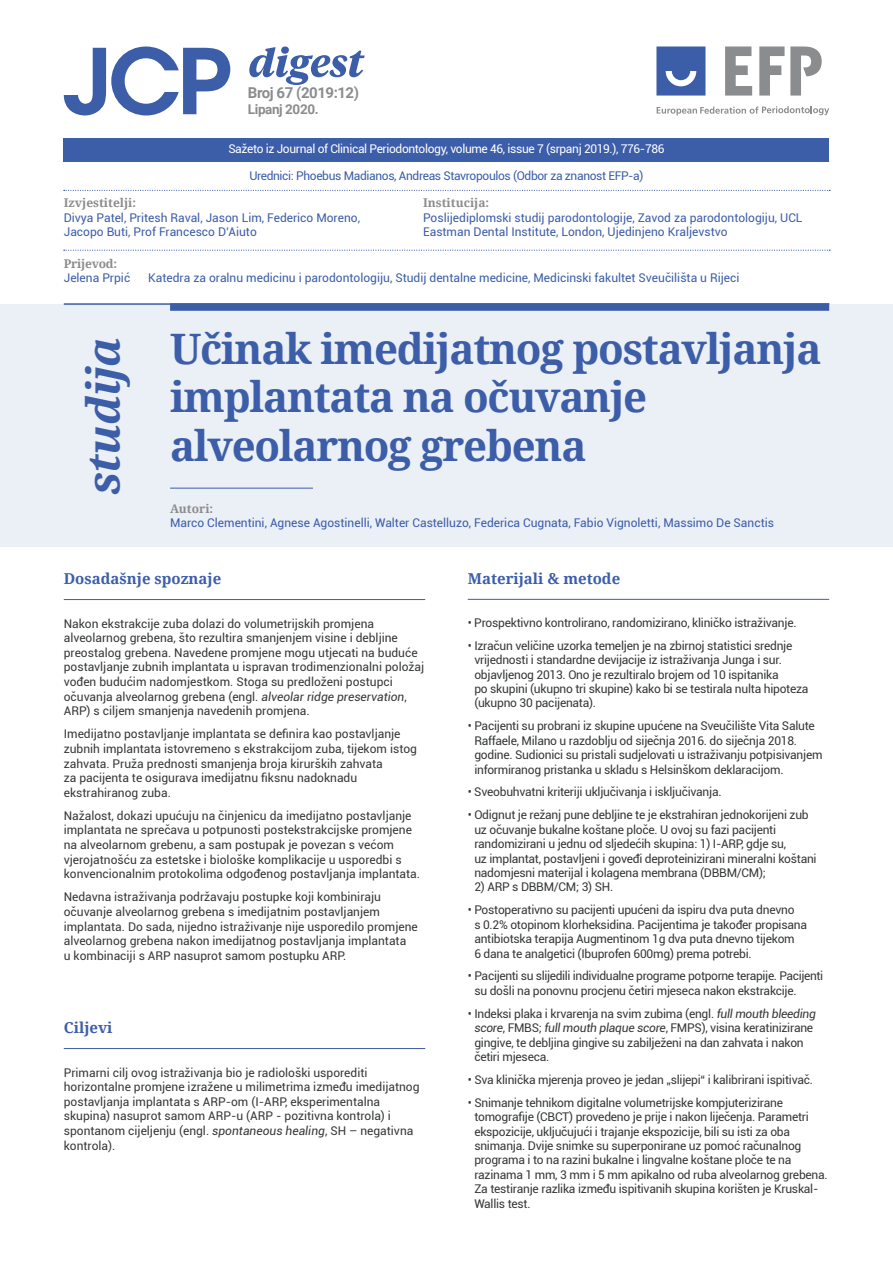
<style>
.page{position:relative;width:893px;height:1263px;background:#fff}
.page>*{position:absolute;margin:0;border:0;box-sizing:border-box;transform-origin:0 0}
.t1{font:italic 700 45px "Noto Serif";letter-spacing:-.02em;color:#3c5da8}
.t2{font:700 42px/48.2px "Noto Serif";letter-spacing:-.03em;color:#3c5da8}
.t3{font:700 15px "Noto Serif";color:#3c5da8}
.t4{font:700 15px "Roboto";letter-spacing:-.03em;color:#8b8c8d}
.t5{font:700 13.5px "Roboto";letter-spacing:-.03em;color:#8b8c8d}
.t6{font:12px/14.4px "Roboto";letter-spacing:-.02em;color:#363838}
.t7{font:12px/14.5px "Roboto";color:#363838}
.t8{font:12px/14.4px "Roboto";color:#3c5da8}
.t9{font:12px "Roboto";letter-spacing:-.03em;color:#fff}
.t10{font:12px "Roboto";letter-spacing:-.03em;color:#3c5da8}
.t11{font:700 12px "Noto Serif";color:#8b8c8d}
.t12{font:700 12px "Noto Serif";letter-spacing:-.02em;color:#8b8c8d}
.s1{font-style:italic}
</style>
<div class="page">
<div style="left:64px;top:139px;width:765px;height:23px;background:#3c5da8"></div>
<svg style="left:64px;top:47px;width:166px;height:68px"></svg>
<svg style="left:249px;top:47px;width:116px;height:38px"></svg>
<div style="left:0;top:305px;width:893px;height:242px;background:#ebeff6"></div>
<hr style="left:64px;top:303px;width:765px;height:2px;background:#3c5da8">
<div style="left:170px;top:303px;width:659px;height:8px;background:#3c5da8"></div>
<hr style="left:170px;top:488px;width:143px;height:1px;background:#3c5da8">
<hr style="left:64px;top:599px;width:361px;height:1px;background:#3c5da8">
<hr style="left:64px;top:1048px;width:361px;height:1px;background:#3c5da8">
<hr style="left:468px;top:599px;width:361px;height:1px;background:#3c5da8">
<svg style="left:64px;top:190px;width:766px;height:1px"></svg>
<svg style="left:656px;top:47px;width:49px;height:49px;background:#5270b2"></svg>
<svg style="left:657px;top:106px;width:172px;height:9px"></svg>
<svg style="left:725px;top:47px;width:27px;height:49px"></svg>
<svg style="left:759px;top:47px;width:25px;height:49px"></svg>
<svg style="left:790px;top:47px;width:32px;height:49px"></svg>
<svg style="left:64px;top:250px;width:766px;height:1px"></svg>
<p class="t4" style="left:248px;top:82px;width:113px">Broj 67 (2019:12)</p>
<p class="t5" style="left:248px;top:100px;width:72px">Lipanj 2020.</p>
<p class="t9" style="left:228px;top:141px;width:438px">Sažeto iz Journal of Clinical Periodontology, volume 46, issue 7 (srpanj 2019.), 776-786</p>
<p class="t10" style="left:249px;top:167px;width:396px">Urednici: Phoebus Madianos, Andreas Stavropoulos (Odbor za znanost EFP-a)</p>
<p class="t11" style="left:64px;top:195px;width:74px">Izvjestitelji:</p>
<p class="t8" style="left:64px;top:210px;width:298px">Divya Patel, Pritesh Raval, Jason Lim, Federico Moreno,<br>Jacopo Buti, Prof Francesco D’Aiuto</p>
<p class="t11" style="left:423px;top:195px;width:68px">Institucija:</p>
<p class="t8" style="left:423px;top:210px;width:381px">Poslijediplomski studij parodontologije, Zavod za parodontologiju, UCL<br>Eastman Dental Institute, London, Ujedinjeno Kraljevstvo</p>
<p class="t12" style="left:64px;top:255px;width:55px">Prijevod:</p>
<p class="t8" style="left:64px;top:271px;width:68px">Jelena Prpić</p>
<p class="t8" style="left:148px;top:271px;width:593px">Katedra za oralnu medicinu i parodontologiju, Studij dentalne medicine, Medicinski fakultet Sveučilišta u Rijeci</p>
<p class="t1" style="left:72px;top:495px;width:159px;rotate:-90deg">studija</p>
<p class="t2" style="left:170px;top:324px;width:653px">Učinak imedijatnog postavljanja implantata na očuvanje alveolarnog grebena</p>
<p class="t11" style="left:170px;top:500px;width:45px">Autori:</p>
<p class="t8" style="left:170px;top:515px;width:605px">Marco Clementini, Agnese Agostinelli, Walter Castelluzo, Federica Cugnata, Fabio Vignoletti, Massimo De Sanctis</p>
<p class="t3" style="left:64px;top:568px;width:159px">Dosadašnje spoznaje</p>
<p class="t7" style="left:64px;top:615px;width:362px">Nakon ekstrakcije zuba dolazi do volumetrijskih promjena alveolarnog grebena, što rezultira smanjenjem visine i debljine preostalog grebena. Navedene promjene mogu utjecati na buduće postavljanje zubnih implantata u ispravan trodimenzionalni položaj vođen budućim nadomjestkom. Stoga su predloženi postupci očuvanja alveolarnog grebena (engl. <span class="s1">alveolar ridge preservation</span>, ARP) s ciljem smanjenja navedenih promjena.</p>
<p class="t7" style="left:64px;top:726px;width:355px">Imedijatno postavljanje implantata se definira kao postavljanje zubnih implantata istovremeno s ekstrakcijom zuba, tijekom istog zahvata. Pruža prednosti smanjenja broja kirurških zahvata<br>za pacijenta te osigurava imedijatnu fiksnu nadoknadu ekstrahiranog zuba.</p>
<p class="t7" style="left:64px;top:808px;width:358px">Nažalost, dokazi upućuju na činjenicu da imedijatno postavljanje implantata ne sprečava u potpunosti postekstrakcijske promjene na alveolarnom grebenu, a sam postupak je povezan s većom vjerojatnošću za estetske i biološke komplikacije u usporedbi s konvencionalnim protokolima odgođenog postavljanja implantata.</p>
<p class="t7" style="left:64px;top:889px;width:356px">Nedavna istraživanja podržavaju postupke koji kombiniraju očuvanje alveolarnog grebena s imedijatnim postavljanjem implantata. Do sada, nijedno istraživanje nije usporedilo promjene alveolarnog grebena nakon imedijatnog postavljanja implantata<br>u kombinaciji s ARP nasuprot samom postupku ARP.</p>
<p class="t3" style="left:64px;top:1017px;width:50px">Ciljevi</p>
<p class="t7" style="left:64px;top:1064px;width:357px">Primarni cilj ovog istraživanja bio je radiološki usporediti horizontalne promjene izražene u milimetrima između imedijatnog postavljanja implantata s ARP-om (I-ARP, eksperimentalna skupina) nasuprot samom ARP-u (ARP - pozitivna kontrola) i spontanom cijeljenju (engl. <span class="s1">spontaneous healing</span>, SH – negativna kontrola).</p>
<p class="t3" style="left:468px;top:568px;width:154px">Materijali &amp; metode</p>
<p class="t6" style="left:468px;top:615px;width:330px">• Prospektivno kontrolirano, randomizirano, kliničko istraživanje.</p>
<p class="t6" style="left:474px;top:638px;width:336px;text-indent:-7px">• Izračun veličine uzorka temeljen je na zbirnoj statistici srednje vrijednosti i standardne devijacije iz istraživanja Junga i sur. objavljenog 2013. Ono je rezultiralo brojem od 10 ispitanika<br>po skupini (ukupno tri skupine) kako bi se testirala nulta hipoteza (ukupno 30 pacijenata).</p>
<p class="t6" style="left:474px;top:718px;width:350px;text-indent:-7px">• Pacijenti su probrani iz skupine upućene na Sveučilište Vita Salute Raffaele, Milano u razdoblju od siječnja 2016. do siječnja 2018. godine. Sudionici su pristali sudjelovati u istraživanju potpisivanjem informiranog pristanka u skladu s Helsinškom deklaracijom.</p>
<p class="t6" style="left:468px;top:784px;width:255px">• Sveobuhvatni kriteriji uključivanja i isključivanja.</p>
<p class="t6" style="left:474px;top:807px;width:344px;text-indent:-7px">• Odignut je režanj pune debljine te je ekstrahiran jednokorijeni zub uz očuvanje bukalne koštane ploče. U ovoj su fazi pacijenti randomizirani u jednu od sljedećih skupina: 1) I-ARP, gdje su,<br>uz implantat, postavljeni i goveđi deproteinizirani mineralni koštani nadomjesni materijal i kolagena membrana (DBBM/CM);</p>
<p class="t6" style="left:474px;top:879px;width:140px">2) ARP s DBBM/CM; 3) SH.</p>
<p class="t6" style="left:474px;top:902px;width:334px;text-indent:-7px">• Postoperativno su pacijenti upućeni da ispiru dva puta dnevno<br>s 0.2% otopinom klorheksidina. Pacijentima je također propisana antibiotska terapija Augmentinom 1g dva puta dnevno tijekom<br>6 dana te analgetici (Ibuprofen 600mg) prema potrebi.</p>
<p class="t6" style="left:474px;top:968px;width:350px;text-indent:-7px">• Pacijenti su slijedili individualne programe potporne terapije. Pacijenti su došli na ponovnu procjenu četiri mjeseca nakon ekstrakcije.</p>
<p class="t6" style="left:474px;top:1006px;width:343px;text-indent:-7px">• Indeksi plaka i krvarenja na svim zubima (engl. <span class="s1">full mouth bleeding score</span>, FMBS; <span class="s1">full mouth plaque score</span>, FMPS), visina keratinizirane gingive, te debljina gingive su zabilježeni na dan zahvata i nakon četiri mjeseca.</p>
<p class="t6" style="left:468px;top:1072px;width:347px">• Sva klinička mjerenja proveo je jedan „slijepi“ i kalibrirani ispitivač.</p>
<p class="t6" style="left:474px;top:1095px;width:355px;text-indent:-7px">• Snimanje tehnikom digitalne volumetrijske kompjuterizirane tomografije (CBCT) provedeno je prije i nakon liječenja. Parametri ekspozicije, uključujući i trajanje ekspozicije, bili su isti za oba snimanja. Dvije snimke su superponirane uz pomoć računalnog programa i to na razini bukalne i lingvalne koštane ploče te na razinama 1 mm, 3 mm i 5 mm apikalno od ruba alveolarnog grebena.<br>Za testiranje razlika između ispitivanih skupina korišten je Kruskal-Wallis test.</p>
</div>
